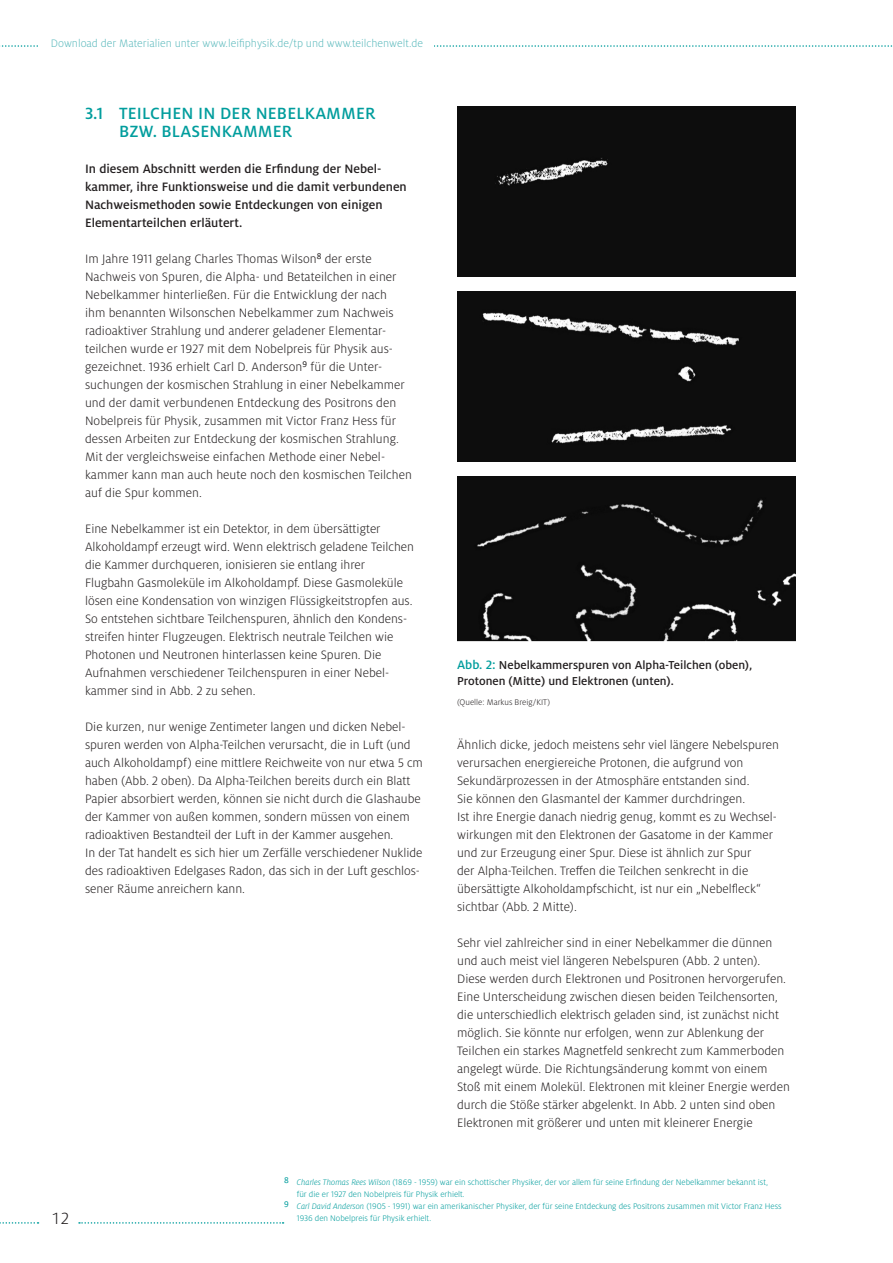
<style>
.page{position:relative;width:893px;height:1263px;background:#fff}
.page>*{position:absolute;margin:0;border:0;box-sizing:border-box;transform-origin:0 0}
.t1{font:500 18px/18px "Milo OT";letter-spacing:.01em;color:#009d9d}
.t2{font:300 18px "Milo OT";color:#231f20}
.t3{font:300 13.5px/18px "Milo OT";color:#231f20}
.t4{font:500 13.5px/18px "Milo OT";color:#231f20}
.t5{font:500 12.75px/16.5px "Milo OT";color:#231f20}
.t6{font:300 12px "Milo OT";color:#5fbbbe}
.t7{font:300 9px "Milo OT";color:#009d9d}
.t8{font:300 9px "Milo OT";color:#231f20}
.s1{font-size:13.5px;color:#009d9d}
.s2{font-style:italic}
</style>
<div class="page">
<svg style="left:0;top:1222px;width:39px;height:2px"></svg>
<svg style="left:79px;top:1222px;width:205px;height:2px"></svg>
<div style="left:457px;top:106px;width:338px;height:171px;background:#0d0d0d"></div>
<div style="left:457px;top:291px;width:338px;height:170px;background:#0d0d0d"></div>
<div style="left:457px;top:476px;width:338px;height:165px;background:#0d0d0d"></div>
<svg style="left:0;top:45px;width:893px;height:2px"></svg>
<div style="left:38px;top:37px;width:395px;height:23px;background:#fff"></div>
<p class="t6" style="left:51px;top:37px;width:374px">Download der Materialien unter www.leifiphysik.de/tp und www.teilchenwelt.de</p>
<h1 class="t1" style="left:119px;top:105px;width:258px;text-indent:-34px">3.1 TEILCHEN IN DER NEBELKAMMER<br>BZW. BLASENKAMMER</h1>
<p class="t4" style="left:85px;top:160px;width:323px">In diesem Abschnitt werden die Erfindung der Nebel&shy;kammer, ihre Funktionsweise und die damit verbundenen Nachweismethoden sowie Entdeckungen von einigen Elementarteilchen erläutert.</p>
<p class="t3" style="left:85px;top:250px;width:328px">Im Jahre 1911 gelang Charles Thomas Wilson<sup>8</sup> der erste Nachweis von Spuren, die Alpha- und Betateilchen in einer Nebelkammer hinterließen. Für die Entwicklung der nach<br>ihm benannten Wilsonschen Nebelkammer zum Nachweis radioaktiver Strahlung und anderer geladener Elementar&shy;teilchen wurde er 1927 mit dem Nobelpreis für Physik aus&shy;gezeichnet. 1936 erhielt Carl D. Anderson<sup>9</sup> für die Unter&shy;suchungen der kosmischen Strahlung in einer Nebelkammer und der damit verbundenen Entdeckung des Positrons den Nobelpreis für Physik, zusammen mit Victor Franz Hess für dessen Arbeiten zur Entdeckung der kosmischen Strahlung.<br>Mit der vergleichsweise einfachen Methode einer Nebel&shy;kammer kann man auch heute noch den kosmischen Teilchen auf die Spur kommen.</p>
<p class="t3" style="left:85px;top:520px;width:331px">Eine Nebelkammer ist ein Detektor, in dem übersättigter Alkoholdampf erzeugt wird. Wenn elektrisch geladene Teilchen die Kammer durchqueren, ionisieren sie entlang ihrer Flugbahn Gasmoleküle im Alkoholdampf. Diese Gasmoleküle lösen eine Kondensation von winzigen Flüssigkeitstropfen aus.<br>So entstehen sichtbare Teilchenspuren, ähnlich den Kondens&shy;streifen hinter Flugzeugen. Elektrisch neutrale Teilchen wie Photonen und Neutronen hinterlassen keine Spuren. Die Aufnahmen verschiedener Teilchenspuren in einer Nebel&shy;kammer sind in Abb. 2 zu sehen.</p>
<p class="t3" style="left:85px;top:718px;width:339px">Die kurzen, nur wenige Zentimeter langen und dicken Nebel&shy;spuren werden von Alpha-Teilchen verursacht, die in Luft (und auch Alkoholdampf) eine mittlere Reichweite von nur etwa 5 cm haben (Abb. 2 oben). Da Alpha-Teilchen bereits durch ein Blatt Papier absorbiert werden, können sie nicht durch die Glashaube der Kammer von außen kommen, sondern müssen von einem radioaktiven Bestandteil der Luft in der Kammer ausgehen.<br>In der Tat handelt es sich hier um Zerfälle verschiedener Nuklide des radioaktiven Edelgases Radon, das sich in der Luft geschlos&shy;sener Räume anreichern kann.</p>
<p class="t5" style="left:457px;top:656px;width:297px"><span class="s1">Abb. 2:</span> Nebelkammerspuren von Alpha-Teilchen (oben),<br>Protonen (Mitte) und Elektronen (unten).</p>
<p class="t8" style="left:457px;top:697px;width:95px">(Quelle: Markus Breig/KIT)</p>
<p class="t3" style="left:457px;top:736px;width:323px">Ähnlich dicke, jedoch meistens sehr viel längere Nebelspuren verursachen energiereiche Protonen, die aufgrund von Sekundärprozessen in der Atmosphäre entstanden sind.<br>Sie können den Glasmantel der Kammer durchdringen.<br>Ist ihre Energie danach niedrig genug, kommt es zu Wechsel&shy;wirkungen mit den Elektronen der Gasatome in der Kammer und zur Erzeugung einer Spur. Diese ist ähnlich zur Spur<br>der Alpha-Teilchen. Treffen die Teilchen senkrecht in die übersättigte Alkoholdampfschicht, ist nur ein „Nebelfleck“ sichtbar (Abb. 2 Mitte).</p>
<p class="t3" style="left:457px;top:934px;width:334px">Sehr viel zahlreicher sind in einer Nebelkammer die dünnen und auch meist viel längeren Nebelspuren (Abb. 2 unten).<br>Diese werden durch Elektronen und Positronen hervorgerufen.<br>Eine Unterscheidung zwischen diesen beiden Teilchensorten, die unterschiedlich elektrisch geladen sind, ist zunächst nicht möglich. Sie könnte nur erfolgen, wenn zur Ablenkung der Teilchen ein starkes Magnetfeld senkrecht zum Kammerboden angelegt würde. Die Richtungsänderung kommt von einem Stoß mit einem Molekül. Elektronen mit kleiner Energie werden durch die Stöße stärker abgelenkt. In Abb. 2 unten sind oben Elektronen mit größerer und unten mit kleinerer Energie</p>
<h1 class="t2" style="left:51px;top:1208px;width:20px">12</h1>
<p class="t7" style="left:284px;top:1178px;width:486px"><sup>8</sup> <span class="s2">Charles Thomas Rees Wilson</span> (1869 - 1959) war ein schottischer Physiker, der vor allem für seine Erfindung der Nebelkammer bekannt ist,</p>
<p class="t7" style="left:297px;top:1190px;width:170px">für die er 1927 den Nobelpreis für Physik erhielt.</p>
<p class="t7" style="left:284px;top:1202px;width:499px"><sup>9</sup> <span class="s2">Carl David Anderson</span> (1905 - 1991) war ein amerikanischer Physiker, der für seine Entdeckung des Positrons zusammen mit Victor Franz Hess</p>
<p class="t7" style="left:297px;top:1214px;width:136px">1936 den Nobelpreis für Physik erhielt.</p>
</div>
